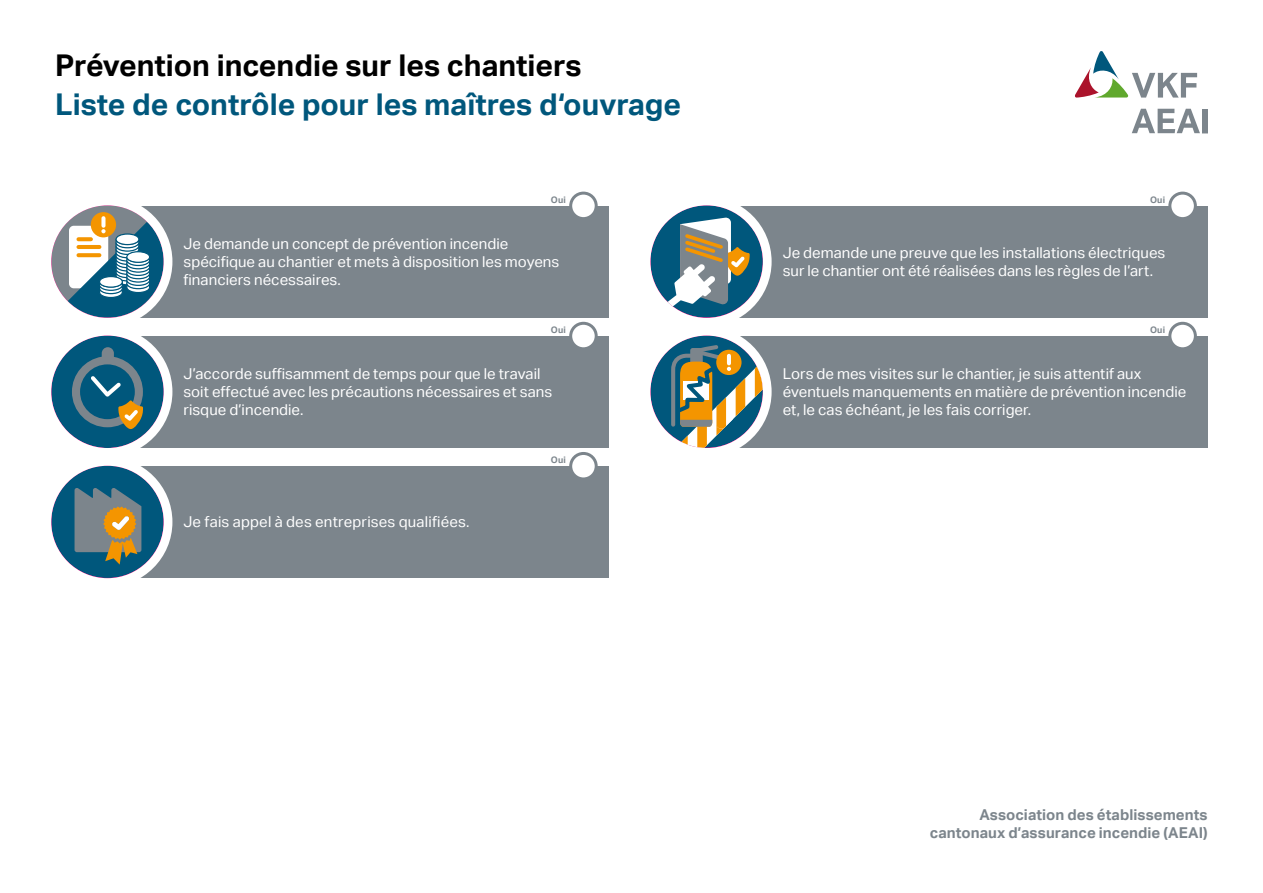
<style>
.page{position:relative;width:1263px;height:893px;background:#fff}
.page>*{position:absolute;margin:0;border:0;box-sizing:border-box;transform-origin:0 0}
.t1{font:700 30px "Aktiv Grotesk";color:#00577c}
.t2{font:700 30px "Aktiv Grotesk";color:#000}
.t3{font:15px/18px "Aktiv Grotesk";letter-spacing:.005em;color:#fff}
.t4{font:700 15px/18px "Aktiv Grotesk";letter-spacing:.005em;color:#7c858c;text-align:right}
.t5{font:700 9px "Aktiv Grotesk";letter-spacing:.025em;color:#7c858c}
</style>
<div class="page">
<div style="left:763px;top:206px;width:445px;height:112px;background:#7c858c"></div>
<div style="left:164px;top:206px;width:444px;height:112px;background:#7c858c"></div>
<svg style="left:53px;top:206px;width:111px;height:112px"></svg>
<div style="left:43px;top:197px;width:129px;height:130px;border:9px solid #fff;border-radius:50%"></div>
<svg style="left:652px;top:206px;width:111px;height:112px"></svg>
<div style="left:642px;top:197px;width:130px;height:130px;border:9px solid #fff;border-radius:50%"></div>
<div style="left:164px;top:466px;width:444px;height:112px;background:#7c858c"></div>
<svg style="left:53px;top:466px;width:111px;height:112px"></svg>
<div style="left:43px;top:457px;width:129px;height:130px;border:9px solid #fff;border-radius:50%"></div>
<div style="left:763px;top:336px;width:445px;height:112px;background:#7c858c"></div>
<div style="left:141px;top:336px;width:467px;height:112px;background:#7c858c"></div>
<svg style="left:47px;top:331px;width:121px;height:121px"></svg>
<div style="left:51px;top:336px;width:113px;height:112px;background:#00577c;border-radius:50%"></div>
<svg style="left:72px;top:347px;width:71px;height:82px"></svg>
<div style="left:43px;top:327px;width:129px;height:130px;border:9px solid #fff;border-radius:50%"></div>
<svg style="left:652px;top:336px;width:111px;height:112px"></svg>
<div style="left:642px;top:327px;width:130px;height:130px;border:9px solid #fff;border-radius:50%"></div>
<div style="left:571px;top:453px;width:25px;height:26px;background:#fff;border-radius:50%"></div>
<div style="left:569px;top:452px;width:29px;height:28px;border:3px solid #7c858c;border-radius:50%"></div>
<div style="left:1170px;top:323px;width:25px;height:26px;background:#fff;border-radius:50%"></div>
<div style="left:1168px;top:322px;width:29px;height:28px;border:3px solid #7c858c;border-radius:50%"></div>
<div style="left:571px;top:323px;width:25px;height:26px;background:#fff;border-radius:50%"></div>
<div style="left:569px;top:322px;width:29px;height:28px;border:3px solid #7c858c;border-radius:50%"></div>
<div style="left:1170px;top:193px;width:25px;height:26px;background:#fff;border-radius:50%"></div>
<div style="left:1168px;top:192px;width:29px;height:28px;border:3px solid #7c858c;border-radius:50%"></div>
<div style="left:571px;top:193px;width:25px;height:26px;background:#fff;border-radius:50%"></div>
<div style="left:569px;top:192px;width:29px;height:28px;border:3px solid #7c858c;border-radius:50%"></div>
<svg style="left:1132px;top:109px;width:68px;height:24px"></svg>
<div style="left:1202px;top:109px;width:6px;height:24px;background:#7c858c"></div>
<svg style="left:1075px;top:51px;width:122px;height:47px"></svg>
<h1 class="t2" style="left:55px;top:48px;width:528px">Prévention incendie sur les chantiers</h1>
<h1 class="t1" style="left:55px;top:87px;width:627px">Liste de contrôle pour les maîtres d‘ouvrage</h1>
<p class="t5" style="left:551px;top:194px;width:17px">Oui</p>
<p class="t5" style="left:1150px;top:194px;width:17px">Oui</p>
<p class="t3" style="left:183px;top:235px;width:377px">Je demande un concept de prévention incendie spécifique au chantier et mets à disposition les moyens financiers nécessaires.</p>
<p class="t3" style="left:783px;top:244px;width:384px">Je demande une preuve que les installations électriques sur le chantier ont été réalisées dans les règles de l’art.</p>
<p class="t5" style="left:551px;top:324px;width:17px">Oui</p>
<p class="t5" style="left:1150px;top:324px;width:17px">Oui</p>
<p class="t3" style="left:183px;top:365px;width:370px">J’accorde suffisamment de temps pour que le travail soit effectué avec les précautions nécessaires et sans risque d’incendie.</p>
<p class="t3" style="left:783px;top:365px;width:405px">Lors de mes visites sur le chantier, je suis attentif aux éventuels manquements en matière de prévention incendie et, le cas échéant, je les fais corriger.</p>
<p class="t3" style="left:183px;top:513px;width:288px">Je fais appel à des entreprises qualifiées.</p>
<p class="t5" style="left:551px;top:455px;width:17px">Oui</p>
<p class="t4" style="left:930px;top:805px;width:279px">Association des établissements cantonaux d’assurance incendie (AEAI)</p>
</div>
